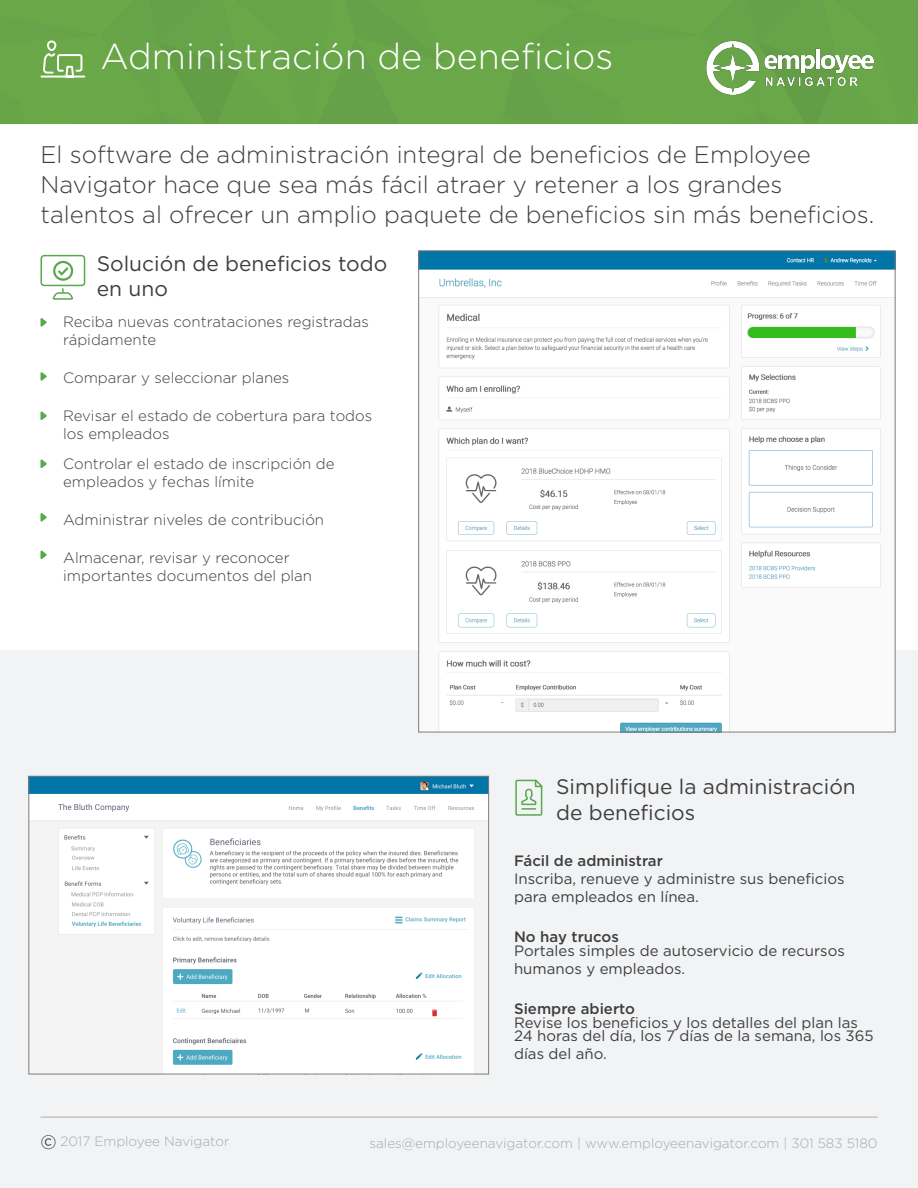
<style>
.page{position:relative;width:918px;height:1188px;background:#fff}
.page>*{position:absolute;margin:0;border:0;box-sizing:border-box;transform-origin:0 0}
.t1{font:300 36px "Gotham";color:#fff}
.t2{font:300 24px/30px "Gotham";color:#3e3e3f}
.t3{font:21px/25.2px "Gotham";color:#3e3e3f}
.t4{font:19.5px "Gotham";color:#3e3e3f}
.t5{font:300 15px/18px "Gotham";color:#3e3e3f}
.t6{font:15px/18px "Gotham";color:#3e3e3f}
.t7{font:500 15px "Gotham";color:#3e3e3f}
.t8{font:300 13.5px "Gotham";color:#a8a9ad}
</style>
<div class="page">
<div style="left:0;top:0;width:918px;height:123px;background:#6aa748"></div>
<div style="left:0;top:650px;width:918px;height:538px;background:#f2f3f4"></div>
<hr style="left:40px;top:1116px;width:838px;height:2px;background:#c7c2c1">
<svg style="left:41px;top:255px;width:44px;height:45px"></svg>
<img style="left:421px;top:253px;width:472px;height:477px">
<img style="left:31px;top:778px;width:456px;height:294px">
<div style="left:29px;top:776px;width:460px;height:298px;border:1px solid #7d7c7a"></div>
<img style="left:702px;top:40px;width:176px;height:59px">
<svg style="left:40px;top:318px;width:7px;height:9px"></svg>
<svg style="left:40px;top:372px;width:7px;height:9px"></svg>
<svg style="left:40px;top:411px;width:7px;height:9px"></svg>
<svg style="left:40px;top:459px;width:7px;height:9px"></svg>
<svg style="left:40px;top:513px;width:7px;height:9px"></svg>
<svg style="left:40px;top:551px;width:7px;height:8px"></svg>
<svg style="left:515px;top:779px;width:28px;height:37px"></svg>
<svg style="left:40px;top:40px;width:46px;height:39px;background:#89b96e"></svg>
<p class="t1" style="left:100px;top:34px;width:514px">Administración de beneficios</p>
<p class="t2" style="left:40px;top:139px;width:835px">El software de administración integral de beneficios de Employee<br>Navigator hace que sea más fácil atraer y retener a los grandes talentos al ofrecer un amplio paquete de beneficios sin más beneficios.</p>
<p class="t3" style="left:97px;top:251px;width:292px">Solución de beneficios todo en uno</p>
<p class="t5" style="left:63px;top:313px;width:307px">Reciba nuevas contrataciones registradas rápidamente</p>
<p class="t5" style="left:63px;top:369px;width:228px">Comparar y seleccionar planes</p>
<p class="t5" style="left:63px;top:406px;width:311px">Revisar el estado de cobertura para todos los empleados</p>
<p class="t5" style="left:63px;top:454px;width:273px">Controlar el estado de inscripción de empleados y fechas límite</p>
<p class="t5" style="left:63px;top:510px;width:262px">Administrar niveles de contribución</p>
<p class="t5" style="left:63px;top:548px;width:250px">Almacenar, revisar y reconocer importantes documentos del plan</p>
<p class="t3" style="left:556px;top:774px;width:301px">Simplifique la administración de beneficios</p>
<p class="t7" style="left:514px;top:850px;width:150px">Fácil de administrar</p>
<p class="t6" style="left:514px;top:869px;width:332px">Inscriba, renueve y administre sus beneficios para empleados en línea.</p>
<p class="t7" style="left:514px;top:927px;width:106px">No hay trucos</p>
<p class="t6" style="left:514px;top:941px;width:332px">Portales simples de autoservicio de recursos humanos y empleados.</p>
<p class="t7" style="left:514px;top:999px;width:122px">Siempre abierto</p>
<p class="t6" style="left:514px;top:1015px;width:361px;line-height:13.5px">Revise los beneficios y los detalles del plan las<br>24 horas del día, los 7 días de la semana, los 365</p>
<p class="t6" style="left:514px;top:1044px;width:94px">días del año.</p>
<p class="t4" style="left:40px;top:1129px;width:18px">©</p>
<p class="t8" style="left:61px;top:1133px;width:170px">2017 Employee Navigator</p>
<p class="t8" style="left:370px;top:1134px;width:509px">sales@employeenavigator.com | www.employeenavigator.com | 301 583 5180</p>
</div>
